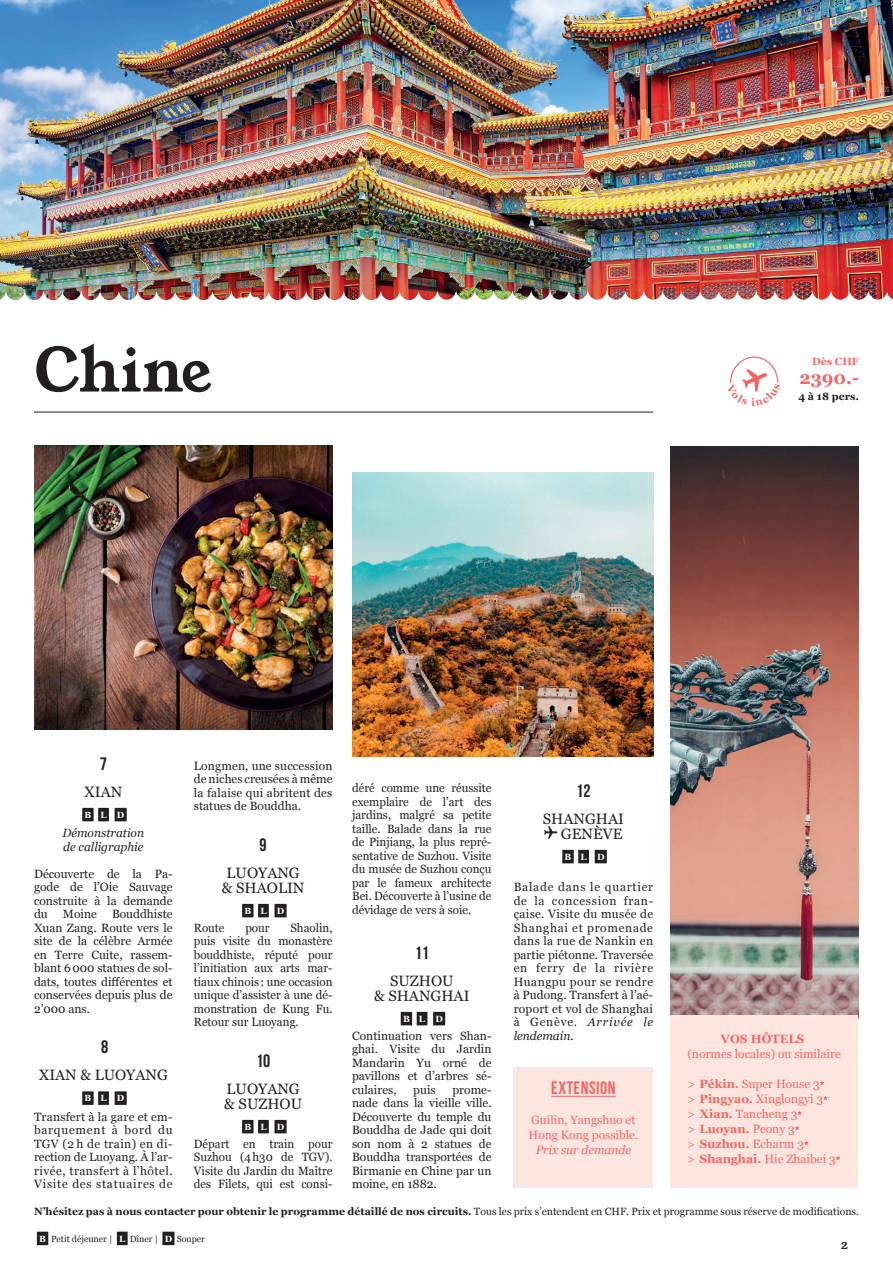
<style>
.page{position:relative;width:893px;height:1263px;background:#fff}
.page>*{position:absolute;margin:0;border:0;box-sizing:border-box;transform-origin:0 0}
.t1{font:60px "Young Serif";letter-spacing:.005em;color:#231f20}
.t2{font:18px "Bebas Neue";color:#231f20}
.t3{font:18px "Bebas Neue";letter-spacing:.03em;color:#f16662}
.t4{font:700 18px "Georgia";color:#f16662}
.t5{font:15px/15px "Georgia";color:#231f20;text-align:center}
.t6{font:13.05px "Young Serif";color:#231f20}
.t7{font:12px/13.5px "Georgia";color:#231f20;text-align:justify}
.t8{font:12px/15px "Georgia";color:#f16662}
.t9{font:italic 12px/13.5px "Georgia";color:#231f20}
.t10{font:italic 12px "Georgia";color:#f16662}
.t11{font:700 12px "Georgia";color:#f16662}
.t12{font:700 10.5px "Georgia";color:#231f20}
.t13{font:700 10.5px "Georgia";color:#f16662}
.t14{font:9px "Georgia";color:#231f20}
.t15{font:700 9px "Georgia";color:#fff}
.s1{font-style:italic}
.s2{font-weight:700}
.s3{font-weight:400}
.s4{font-weight:700;color:#fff}
</style>
<div class="page">
<hr style="left:34px;top:412px;width:619px;height:1px;background:#231f20">
<div style="left:37px;top:1232px;width:11px;height:13px;background:#231f20"></div>
<div style="left:117px;top:1232px;width:11px;height:13px;background:#231f20"></div>
<div style="left:162px;top:1232px;width:13px;height:13px;background:#231f20"></div>
<img style="left:465px;top:0;width:428px;height:300px">
<img style="left:0;top:0;width:465px;height:300px">
<div style="left:82px;top:808px;width:12px;height:13px;background:#231f20"></div>
<div style="left:98px;top:808px;width:11px;height:13px;background:#231f20"></div>
<div style="left:115px;top:808px;width:12px;height:13px;background:#231f20"></div>
<div style="left:82px;top:1091px;width:12px;height:14px;background:#231f20"></div>
<div style="left:98px;top:1091px;width:11px;height:14px;background:#231f20"></div>
<div style="left:115px;top:1091px;width:12px;height:14px;background:#231f20"></div>
<div style="left:242px;top:904px;width:11px;height:13px;background:#231f20"></div>
<div style="left:258px;top:904px;width:11px;height:13px;background:#231f20"></div>
<div style="left:274px;top:904px;width:13px;height:13px;background:#231f20"></div>
<div style="left:242px;top:1120px;width:11px;height:13px;background:#231f20"></div>
<div style="left:258px;top:1120px;width:11px;height:13px;background:#231f20"></div>
<div style="left:274px;top:1120px;width:13px;height:13px;background:#231f20"></div>
<div style="left:401px;top:1012px;width:11px;height:13px;background:#231f20"></div>
<div style="left:417px;top:1012px;width:10px;height:13px;background:#231f20"></div>
<div style="left:433px;top:1012px;width:12px;height:13px;background:#231f20"></div>
<div style="left:562px;top:850px;width:12px;height:13px;background:#231f20"></div>
<div style="left:578px;top:850px;width:11px;height:13px;background:#231f20"></div>
<div style="left:595px;top:850px;width:12px;height:13px;background:#231f20"></div>
<svg style="left:544px;top:826px;width:13px;height:13px"></svg>
<img style="left:34px;top:446px;width:299px;height:283px">
<img style="left:352px;top:473px;width:301px;height:283px">
<img style="left:671px;top:446px;width:187px;height:569px">
<div style="left:670px;top:1015px;width:188px;height:172px;background:#fde5df"></div>
<svg style="left:820px;top:1081px;width:4px;height:4px"></svg>
<svg style="left:823px;top:1095px;width:5px;height:5px"></svg>
<svg style="left:797px;top:1110px;width:5px;height:5px"></svg>
<svg style="left:795px;top:1125px;width:4px;height:5px"></svg>
<svg style="left:804px;top:1140px;width:5px;height:5px"></svg>
<svg style="left:836px;top:1156px;width:4px;height:4px"></svg>
<div style="left:514px;top:1067px;width:139px;height:120px;background:#fde5df"></div>
<hr style="left:551px;top:1096px;width:65px;height:1px;background:#f16662">
<svg style="left:730px;top:356px;width:49px;height:36px"></svg>
<h1 class="t1" style="left:34px;top:329px;width:179px">Chine</h1>
<p class="t13" style="left:812px;top:353px;width:48px">Dès CHF</p>
<h2 class="t4" style="left:799px;top:364px;width:61px">2390.-</h2>
<p class="t12" style="left:798px;top:389px;width:62px">4 à 18 pers.</p>
<h2 class="t2" style="left:100px;top:753px;width:9px">7</h2>
<p class="t5" style="left:84px;top:783px;width:40px">XIAN</p>
<p class="t15" style="left:85px;top:808px;width:41px">B L - D</p>
<p class="t9" style="left:62px;top:826px;width:83px">Démonstration de calligraphie</p>
<p class="t7" style="left:34px;top:866px;width:140px">Découverte de la Pa&shy;gode de l’Oie Sauvage construite à la demande du</p>
<p class="t7" style="left:34px;top:907px;width:140px;text-indent:78px">Bouddhiste Xuan Zang. Route vers le site de la célèbre Armée en Terre Cuite, rassem&shy;blant 6000 statues de sol&shy;dats, toutes différentes et conservées depuis plus de 2’000 ans.</p>
<h2 class="t2" style="left:101px;top:1037px;width:9px">8</h2>
<p class="t5" style="left:39px;top:1067px;width:131px">XIAN &amp; LUOYANG</p>
<p class="t15" style="left:85px;top:1091px;width:41px">B L - D</p>
<p class="t7" style="left:34px;top:1109px;width:140px">Transfert à la gare et em&shy;barquement à bord du TGV (2 h de train) en di&shy;rection de Luoyang. À l’ar&shy;rivée, transfert à l’hôtel.<br>Visite des statuaires de</p>
<p class="t7" style="left:63px;top:907px;width:35px">Moine</p>
<p class="t7" style="left:194px;top:758px;width:140px">Longmen, une succession de niches creusées à même la falaise qui abritent des statues de Bouddha.</p>
<h2 class="t2" style="left:260px;top:834px;width:9px">9</h2>
<p class="t5" style="left:222px;top:864px;width:84px">LUOYANG &amp; SHAOLIN</p>
<p class="t15" style="left:244px;top:904px;width:41px">B L - D</p>
<p class="t7" style="left:194px;top:920px;width:32px">Route</p>
<p class="t7" style="left:245px;top:920px;width:26px">pour</p>
<p class="t7" style="left:194px;top:920px;width:140px;text-indent:97px">Shaolin, puis visite du monastère bouddhiste, réputé pour l’initiation aux arts mar&shy;tiaux chinois : une occasion unique d’assister à une dé&shy;monstration de Kung Fu.<br>Retour sur Luoyang.</p>
<h2 class="t2" style="left:256px;top:1050px;width:16px">10</h2>
<p class="t5" style="left:224px;top:1080px;width:79px;text-align:left">LUOYANG &amp; SUZHOU</p>
<p class="t15" style="left:244px;top:1120px;width:41px">B L - D</p>
<p class="t7" style="left:194px;top:1136px;width:140px">Départ en train pour Suzhou (4h30 de TGV).<br>Visite du Jardin du Maître des Filets, qui est consi-</p>
<p class="t7" style="left:352px;top:781px;width:141px">déré comme une réussite exemplaire de l’art des jardins, malgré sa petite taille. Balade dans la rue de Pinjiang, la plus repré&shy;sentative de Suzhou. Visite du musée de Suzhou conçu par le fameux architecte Bei. Découverte à l’usine de dévidage de vers à soie.</p>
<h2 class="t2" style="left:415px;top:942px;width:16px">11</h2>
<p class="t5" style="left:374px;top:972px;width:97px">SUZHOU<br>&amp; SHANGHAI</p>
<p class="t15" style="left:403px;top:1012px;width:41px">B L - D</p>
<p class="t7" style="left:352px;top:1028px;width:141px">Continuation vers Shan&shy;ghai. Visite du Jardin Mandarin Yu orné de pavillons et d’arbres sé&shy;culaires,</p>
<p class="t7" style="left:413px;top:1082px;width:24px">puis</p>
<p class="t7" style="left:352px;top:1082px;width:141px;text-indent:100px">prome&shy;nade dans la vieille ville.<br>Découverte du temple du Bouddha de Jade qui doit son nom à 2 statues de Bouddha transportées de Birmanie en Chine par un moine, en 1882.</p>
<h2 class="t2" style="left:576px;top:780px;width:16px">12</h2>
<p class="t5" style="left:543px;top:810px;width:83px;text-align:right">SHANGHAI<br>GENÈVE</p>
<p class="t15" style="left:565px;top:850px;width:41px">B L - D</p>
<p class="t7" style="left:514px;top:880px;width:141px">Balade dans le quartier de la concession fran&shy;çaise. Visite du musée de Shanghai et promenade dans la rue de Nankin en partie piétonne. Traversée en ferry de la rivière Huangpu pour se rendre à Pudong. Transfert à l’aé&shy;roport et vol de Shanghai à Genève. <span class="s1">Arrivée le lendemain.</span></p>
<h2 class="t3" style="left:551px;top:1078px;width:66px">EXTENSION</h2>
<p class="t8" style="left:529px;top:1112px;width:111px">Guilin, Yangshuo et<br>Hong Kong possible.</p>
<p class="t10" style="left:536px;top:1141px;width:97px">Prix sur demande</p>
<p class="t11" style="left:721px;top:1030px;width:85px">VOS HÔTELS</p>
<p class="t8" style="left:687px;top:1046px;width:155px">(normes locales) ou similaire</p>
<p class="t8" style="left:687px;top:1076px;width:150px">&gt; <span class="s2">Pékin.</span> Super House 3<br>&gt; <span class="s2">Pingyao.</span> Xinglongyi 3<br>&gt; <span class="s2">Xian.</span> Tancheng 3<br>&gt; <span class="s2">Luoyan.</span> Peony 3<br>&gt; <span class="s2">Suzhou.</span> Echarm 3<br>&gt; <span class="s2">Shanghai.</span> Hie Zhaibei 3</p>
<p class="t12" style="left:34px;top:1203px;width:826px">N’hésitez pas à nous contacter pour obtenir le programme détaillé de nos circuits. <span class="s3">Tous les prix s’entendent en CHF. Prix et programme sous réserve de modifications.</span></p>
<p class="t14" style="left:39px;top:1232px;width:167px"><span class="s4">B</span> Petit déjeuner | <span class="s4">L</span> Dîner | <span class="s4">D</span> Souper</p>
<p class="t6" style="left:841px;top:1235px;width:8px">2</p>
</div>
